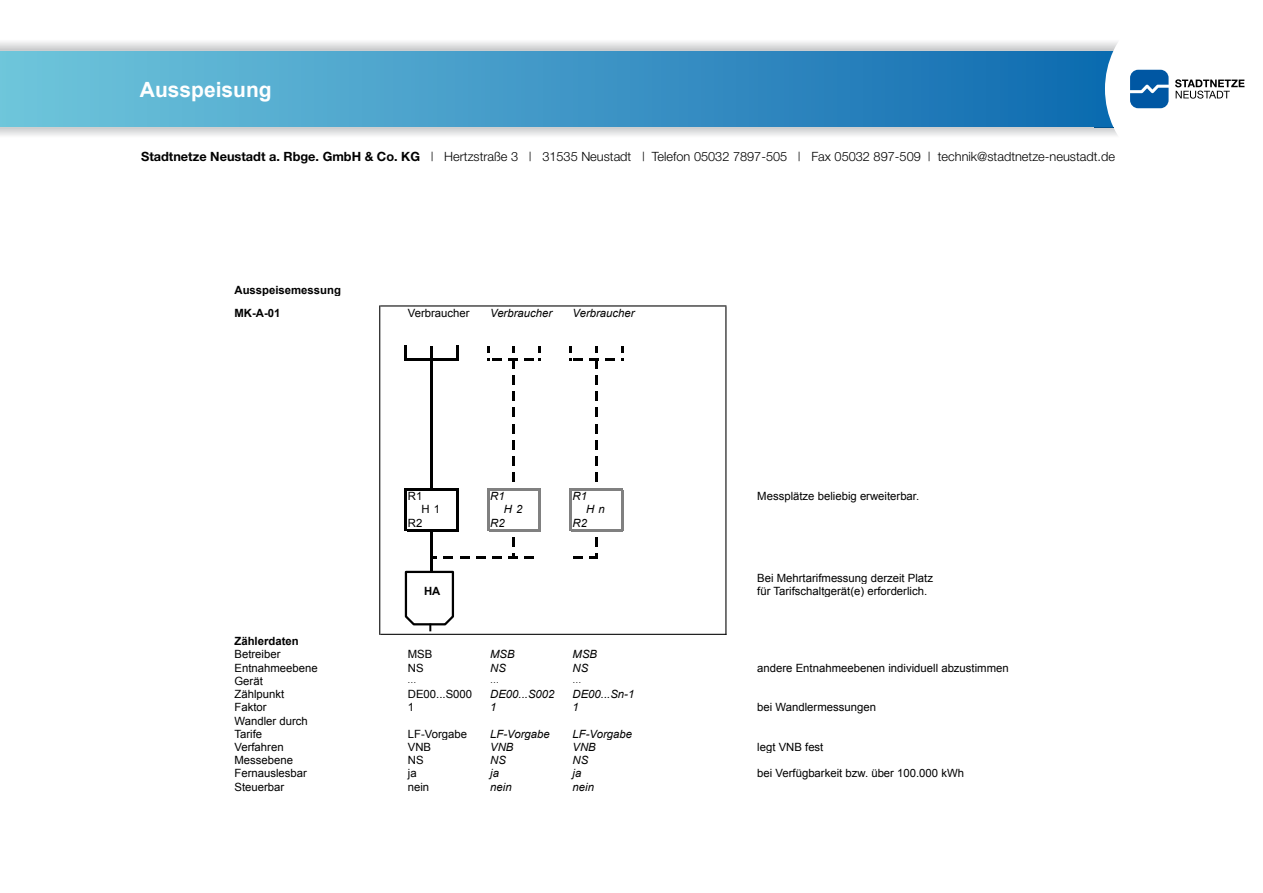
<style>
.page{position:relative;width:1263px;height:893px;background:#fff}
.page>*{position:absolute;margin:0;border:0;box-sizing:border-box;transform-origin:0 0}
.t1{font:700 21px "Arial";color:#fff}
.t2{font:300 12.75px "Helvetica Neue";color:#000}
.t3{font:11.4px/13.2px "Arial";color:#000}
.t4{font:italic 11.4px "Arial";color:#000}
.t5{font:700 11.4px/23.2px "Arial";color:#000}
.t6{font:italic 8.85px "Arial";color:#000}
.t7{font:8.85px "Arial";color:#000}
.s1{font-weight:700}
</style>
<div class="page">
<svg style="left:0;top:51px;width:1113px;height:76px;background:#4098c6"></svg>
<img style="left:0;top:127px;width:1117px;height:9px">
<img style="left:0;top:127px;width:1113px;height:1px">
<svg style="left:1175px;top:79px;width:69px;height:20px"></svg>
<svg style="left:1130px;top:70px;width:38px;height:38px"></svg>
<hr style="left:407px;top:359px;width:52px;height:2px;background:#000">
<svg style="left:405px;top:346px;width:2px;height:15px"></svg>
<hr style="left:456px;top:346px;width:3px;height:15px;background:#000">
<hr style="left:407px;top:488px;width:52px;height:2px;background:#000">
<svg style="left:487px;top:346px;width:2px;height:6px"></svg>
<svg style="left:487px;top:359px;width:15px;height:2px"></svg>
<svg style="left:539px;top:346px;width:2px;height:6px"></svg>
<svg style="left:524px;top:359px;width:17px;height:2px"></svg>
<hr style="left:489px;top:488px;width:52px;height:2px;background:#808080">
<svg style="left:569px;top:346px;width:2px;height:6px"></svg>
<svg style="left:621px;top:346px;width:2px;height:6px"></svg>
<hr style="left:430px;top:346px;width:3px;height:144px;background:#000">
<hr style="left:407px;top:529px;width:52px;height:2px;background:#000">
<svg style="left:513px;top:346px;width:2px;height:6px"></svg>
<svg style="left:508px;top:359px;width:10px;height:10px"></svg>
<svg style="left:513px;top:375px;width:2px;height:10px"></svg>
<svg style="left:513px;top:391px;width:2px;height:10px"></svg>
<svg style="left:513px;top:407px;width:2px;height:10px"></svg>
<svg style="left:513px;top:424px;width:2px;height:9px"></svg>
<svg style="left:513px;top:440px;width:2px;height:10px"></svg>
<svg style="left:513px;top:456px;width:2px;height:10px"></svg>
<svg style="left:513px;top:472px;width:2px;height:10px"></svg>
<hr style="left:489px;top:529px;width:52px;height:2px;background:#808080">
<svg style="left:595px;top:346px;width:2px;height:6px"></svg>
<svg style="left:595px;top:375px;width:2px;height:10px"></svg>
<svg style="left:595px;top:391px;width:2px;height:10px"></svg>
<svg style="left:595px;top:407px;width:2px;height:10px"></svg>
<svg style="left:595px;top:424px;width:2px;height:9px"></svg>
<svg style="left:595px;top:440px;width:2px;height:10px"></svg>
<svg style="left:595px;top:456px;width:2px;height:10px"></svg>
<svg style="left:595px;top:472px;width:2px;height:10px"></svg>
<svg style="left:443px;top:557px;width:10px;height:2px"></svg>
<svg style="left:460px;top:557px;width:9px;height:2px"></svg>
<svg style="left:476px;top:557px;width:10px;height:2px"></svg>
<svg style="left:492px;top:557px;width:10px;height:2px"></svg>
<svg style="left:524px;top:557px;width:10px;height:2px"></svg>
<hr style="left:379px;top:305px;width:1px;height:330px;background:#000">
<hr style="left:725px;top:306px;width:1px;height:329px;background:#000">
<hr style="left:405px;top:488px;width:2px;height:43px;background:#000">
<hr style="left:430px;top:531px;width:3px;height:40px;background:#000">
<hr style="left:456px;top:490px;width:3px;height:41px;background:#000">
<hr style="left:487px;top:488px;width:2px;height:43px;background:#808080">
<svg style="left:513px;top:537px;width:2px;height:10px"></svg>
<svg style="left:508px;top:553px;width:10px;height:6px"></svg>
<hr style="left:539px;top:490px;width:2px;height:41px;background:#808080">
<hr style="left:569px;top:488px;width:2px;height:43px;background:#808080">
<svg style="left:595px;top:537px;width:2px;height:10px"></svg>
<hr style="left:621px;top:490px;width:2px;height:41px;background:#808080">
<hr style="left:380px;top:305px;width:346px;height:1px;background:#000">
<svg style="left:569px;top:359px;width:14px;height:2px"></svg>
<svg style="left:589px;top:359px;width:10px;height:10px"></svg>
<svg style="left:605px;top:359px;width:10px;height:2px"></svg>
<hr style="left:571px;top:488px;width:52px;height:2px;background:#808080">
<hr style="left:571px;top:529px;width:52px;height:2px;background:#808080">
<svg style="left:573px;top:557px;width:10px;height:2px"></svg>
<svg style="left:589px;top:553px;width:8px;height:6px"></svg>
<hr style="left:380px;top:634px;width:346px;height:1px;background:#000">
<svg style="left:404px;top:570px;width:51px;height:61px"></svg>
<h1 class="t1" style="left:140px;top:78px;width:133px">Ausspeisung</h1>
<p class="t2" style="left:141px;top:149px;width:975px"><span class="s1">Stadtnetze Neustadt a. Rbge. GmbH &amp; Co. KG</span> | Hertzstraße 3 | 31535 Neustadt | Telefon 05032 7897-505 | Fax 05032 897-509 | technik@stadtnetze-neustadt.de</p>
<p class="t5" style="left:234px;top:278px;width:108px">Ausspeisemessung<br>MK-A-01</p>
<p class="t3" style="left:408px;top:306px;width:63px">Verbraucher</p>
<p class="t4" style="left:490px;top:306px;width:63px">Verbraucher</p>
<p class="t4" style="left:573px;top:306px;width:63px">Verbraucher</p>
<p class="t3" style="left:408px;top:490px;width:16px">R1</p>
<p class="t4" style="left:490px;top:490px;width:16px">R1</p>
<p class="t4" style="left:572px;top:490px;width:16px">R1</p>
<p class="t3" style="left:757px;top:490px;width:163px">Messplätze beliebig erweiterbar.</p>
<p class="t3" style="left:421px;top:503px;width:20px">H 1</p>
<p class="t4" style="left:504px;top:503px;width:20px">H 2</p>
<p class="t4" style="left:586px;top:503px;width:20px">H n</p>
<p class="t3" style="left:408px;top:516px;width:16px">R2</p>
<p class="t4" style="left:490px;top:516px;width:16px">R2</p>
<p class="t4" style="left:572px;top:516px;width:16px">R2</p>
<p class="t5" style="left:424px;top:579px;width:18px">HA</p>
<p class="t3" style="left:757px;top:571px;width:177px">Bei Mehrtarifmessung derzeit Platz für Tarifschaltgerät(e) erforderlich.</p>
<p class="t5" style="left:234px;top:629px;width:66px">Zählerdaten</p>
<p class="t3" style="left:234px;top:648px;width:48px">Betreiber</p>
<p class="t3" style="left:408px;top:648px;width:26px">MSB</p>
<p class="t4" style="left:490px;top:648px;width:26px">MSB</p>
<p class="t4" style="left:573px;top:648px;width:26px">MSB</p>
<p class="t3" style="left:234px;top:661px;width:85px">Entnahmeebene</p>
<p class="t3" style="left:408px;top:661px;width:17px">NS</p>
<p class="t4" style="left:490px;top:661px;width:17px">NS</p>
<p class="t4" style="left:573px;top:661px;width:17px">NS</p>
<p class="t3" style="left:757px;top:661px;width:253px">andere Entnahmeebenen individuell abzustimmen</p>
<p class="t3" style="left:234px;top:674px;width:30px">Gerät</p>
<p class="t7" style="left:408px;top:675px;width:10px">…</p>
<p class="t6" style="left:490px;top:675px;width:10px">…</p>
<p class="t6" style="left:572px;top:675px;width:10px">…</p>
<p class="t3" style="left:234px;top:687px;width:51px">Zählpunkt<br>Faktor</p>
<p class="t3" style="left:408px;top:687px;width:66px">DE00...S000</p>
<p class="t4" style="left:490px;top:688px;width:66px">DE00...S002</p>
<p class="t4" style="left:572px;top:688px;width:63px">DE00...Sn-1</p>
<p class="t3" style="left:408px;top:701px;width:8px">1</p>
<p class="t4" style="left:490px;top:701px;width:8px">1</p>
<p class="t4" style="left:573px;top:701px;width:8px">1</p>
<p class="t3" style="left:757px;top:701px;width:120px">bei Wandlermessungen</p>
<p class="t3" style="left:234px;top:714px;width:75px">Wandler durch<br>Tarife</p>
<p class="t3" style="left:408px;top:727px;width:61px">LF-Vorgabe</p>
<p class="t4" style="left:490px;top:727px;width:61px">LF-Vorgabe</p>
<p class="t4" style="left:573px;top:727px;width:61px">LF-Vorgabe</p>
<p class="t3" style="left:234px;top:740px;width:51px">Verfahren</p>
<p class="t3" style="left:408px;top:740px;width:25px">VNB</p>
<p class="t4" style="left:490px;top:741px;width:25px">VNB</p>
<p class="t4" style="left:573px;top:741px;width:25px">VNB</p>
<p class="t3" style="left:757px;top:740px;width:68px">legt VNB fest</p>
<p class="t3" style="left:234px;top:754px;width:60px">Messebene</p>
<p class="t3" style="left:408px;top:754px;width:17px">NS</p>
<p class="t4" style="left:490px;top:754px;width:17px">NS</p>
<p class="t4" style="left:573px;top:754px;width:17px">NS</p>
<p class="t3" style="left:234px;top:767px;width:74px">Fernauslesbar</p>
<p class="t3" style="left:408px;top:767px;width:10px">ja</p>
<p class="t4" style="left:490px;top:767px;width:10px">ja</p>
<p class="t4" style="left:573px;top:767px;width:10px">ja</p>
<p class="t3" style="left:757px;top:767px;width:208px">bei Verfügbarkeit bzw. über 100.000 kWh</p>
<p class="t3" style="left:234px;top:780px;width:51px">Steuerbar</p>
<p class="t3" style="left:408px;top:780px;width:23px">nein</p>
<p class="t4" style="left:490px;top:780px;width:23px">nein</p>
<p class="t4" style="left:573px;top:780px;width:23px">nein</p>
</div>
